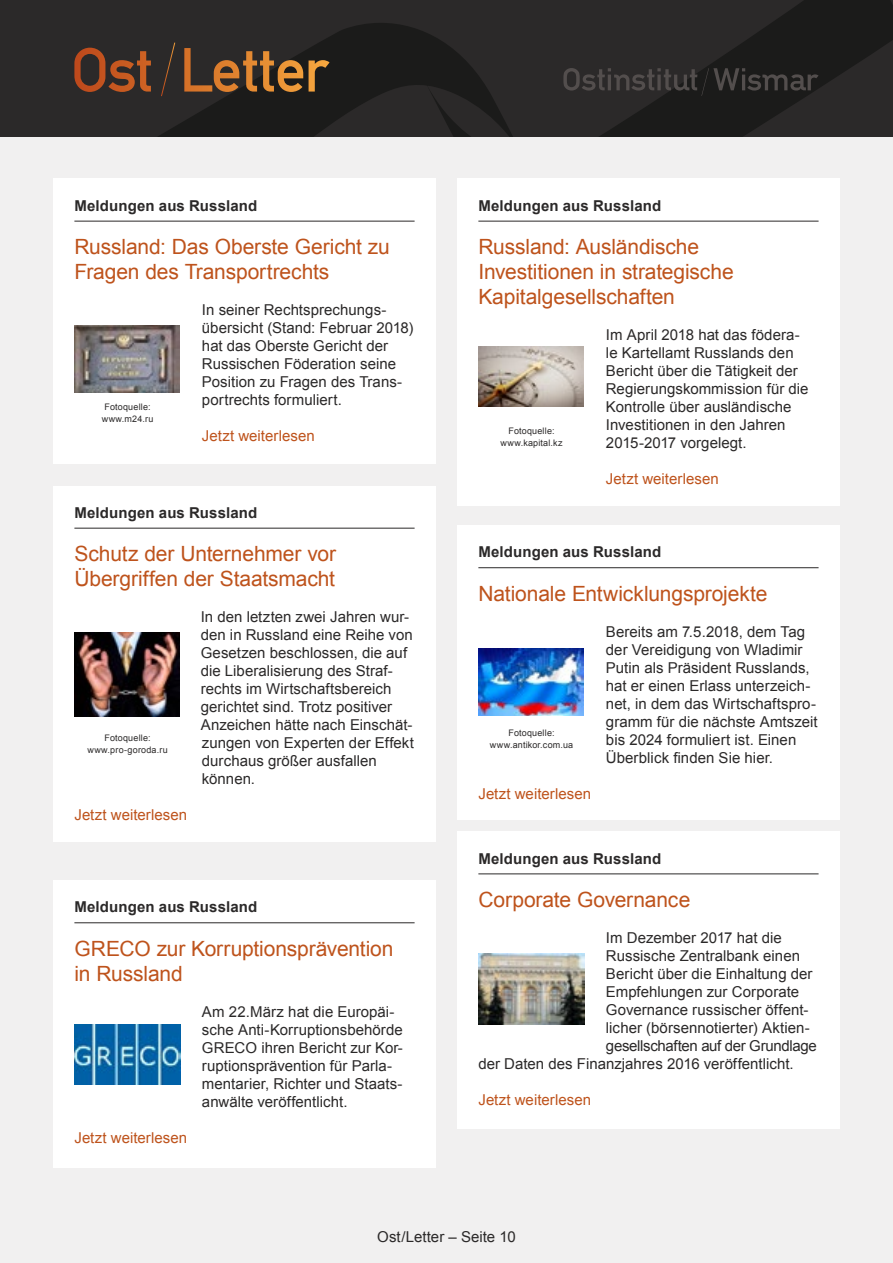
<style>
.page{position:relative;width:893px;height:1263px;background:#f1f0f0}
.page>*{position:absolute;margin:0;border:0;box-sizing:border-box;transform-origin:0 0}
.t1{font:21px/25.2px "Arial";letter-spacing:-.005em;color:#be531c}
.t2{font:15px/18px "Arial";letter-spacing:.005em;color:#2b2929}
.t3{font:700 15px "Arial";letter-spacing:.01em;color:#2b2929}
.t4{font:15px "Arial";letter-spacing:.005em;color:#be531c}
.t5{font:15px "Arial";letter-spacing:-.02em;color:#2b2929}
.t6{font:9px/12px "Arial";letter-spacing:.02em;color:#2b2929;text-align:center}
</style>
<div class="page">
<svg style="left:0;top:0;width:893px;height:136px;background:#262424"></svg>
<svg style="left:74px;top:43px;width:256px;height:53px;background:#583c27"></svg>
<svg style="left:563px;top:68px;width:256px;height:28px;background:#2f2d2d"></svg>
<div style="left:53px;top:179px;width:383px;height:285px;background:#fff"></div>
<hr style="left:74px;top:221px;width:341px;height:1px;background:#2b2929">
<div style="left:457px;top:179px;width:383px;height:327px;background:#fff"></div>
<hr style="left:478px;top:221px;width:341px;height:1px;background:#2b2929">
<div style="left:457px;top:525px;width:383px;height:295px;background:#fff"></div>
<hr style="left:478px;top:567px;width:341px;height:1px;background:#2b2929">
<div style="left:53px;top:486px;width:383px;height:355px;background:#fff"></div>
<hr style="left:74px;top:528px;width:341px;height:1px;background:#2b2929">
<img style="left:74px;top:325px;width:105px;height:67px">
<img style="left:478px;top:346px;width:105px;height:60px">
<img style="left:478px;top:648px;width:105px;height:68px">
<img style="left:74px;top:632px;width:105px;height:84px">
<div style="left:53px;top:880px;width:383px;height:287px;background:#fff"></div>
<hr style="left:74px;top:922px;width:341px;height:1px;background:#2b2929">
<img style="left:74px;top:1025px;width:107px;height:60px">
<div style="left:457px;top:831px;width:383px;height:298px;background:#fff"></div>
<hr style="left:478px;top:873px;width:341px;height:1px;background:#2b2929">
<img style="left:478px;top:954px;width:107px;height:70px">
<p class="t3" style="left:74px;top:195px;width:184px">Meldungen aus Russland</p>
<h1 class="t1" style="left:74px;top:234px;width:317px">Russland: Das Oberste Gericht zu<br>Fragen des Transportrechts</h1>
<p class="t2" style="left:202px;top:301px;width:213px">In seiner Rechtsprechungs&shy;übersicht (Stand: Februar 2018) hat das Oberste Gericht der<br>Russischen Föderation seine<br>Position zu Fragen des Trans&shy;portrechts formuliert.</p>
<p class="t4" style="left:202px;top:426px;width:114px">Jetzt weiterlesen</p>
<p class="t6" style="left:102px;top:400px;width:53px">Fotoquelle: www.m24.ru</p>
<p class="t3" style="left:74px;top:502px;width:184px">Meldungen aus Russland</p>
<h1 class="t1" style="left:74px;top:541px;width:263px">Schutz der Unternehmer vor<br>Übergriffen der Staatsmacht</h1>
<p class="t2" style="left:201px;top:608px;width:215px">In den letzten zwei Jahren wur&shy;den in Russland eine Reihe von<br>Gesetzen beschlossen, die auf die Liberalisierung des Straf&shy;rechts im Wirtschaftsbereich gerichtet sind. Trotz positiver<br>Anzeichen hätte nach Einschät&shy;zungen von Experten der Effekt durchaus größer ausfallen können.</p>
<p class="t4" style="left:74px;top:805px;width:114px">Jetzt weiterlesen</p>
<p class="t6" style="left:87px;top:732px;width:82px">Fotoquelle: www.pro-goroda.ru</p>
<p class="t3" style="left:74px;top:897px;width:184px">Meldungen aus Russland</p>
<h1 class="t1" style="left:74px;top:936px;width:321px">GRECO zur Korruptionsprävention in Russland</h1>
<p class="t2" style="left:202px;top:1003px;width:202px">Am 22.März hat die Europäi&shy;sche Anti-Korruptionsbehörde<br>GRECO ihren Bericht zur Kor&shy;ruptionsprävention für Parla&shy;mentarier, Richter und Staats&shy;anwälte veröffentlicht.</p>
<p class="t4" style="left:74px;top:1128px;width:114px">Jetzt weiterlesen</p>
<p class="t3" style="left:478px;top:195px;width:184px">Meldungen aus Russland</p>
<h1 class="t1" style="left:478px;top:234px;width:257px">Russland: Ausländische<br>Investitionen in strategische<br>Kapitalgesellschaften</h1>
<p class="t2" style="left:606px;top:326px;width:204px">Im April 2018 hat das födera&shy;le Kartellamt Russlands den<br>Bericht über die Tätigkeit der<br>Regierungskommission für die<br>Kontrolle über ausländische<br>Investitionen in den Jahren<br>2015-2017 vorgelegt.</p>
<p class="t4" style="left:606px;top:469px;width:114px">Jetzt weiterlesen</p>
<p class="t6" style="left:500px;top:425px;width:64px">Fotoquelle: www.kapital.kz</p>
<p class="t3" style="left:478px;top:542px;width:184px">Meldungen aus Russland</p>
<h1 class="t1" style="left:478px;top:581px;width:291px">Nationale Entwicklungsprojekte</h1>
<p class="t2" style="left:606px;top:622px;width:213px">Bereits am 7.5.2018, dem Tag der Vereidigung von Wladimir<br>Putin als Präsident Russlands, hat er einen Erlass unterzeich&shy;net, in dem das Wirtschaftspro&shy;gramm für die nächste Amtszeit bis 2024 formuliert ist. Einen<br>Überblick finden Sie hier.</p>
<p class="t4" style="left:478px;top:783px;width:114px">Jetzt weiterlesen</p>
<p class="t6" style="left:490px;top:727px;width:85px">Fotoquelle: www.antikor.com.ua</p>
<p class="t3" style="left:478px;top:848px;width:184px">Meldungen aus Russland</p>
<h1 class="t1" style="left:478px;top:887px;width:213px">Corporate Governance</h1>
<p class="t2" style="left:606px;top:929px;width:177px">Im Dezember 2017 hat die</p>
<p class="t2" style="left:606px;top:947px;width:196px">Russische Zentralbank einen</p>
<p class="t2" style="left:606px;top:965px;width:208px">Bericht über die Einhaltung der</p>
<p class="t2" style="left:606px;top:983px;width:195px">Empfehlungen zur Corporate</p>
<p class="t2" style="left:606px;top:1001px;width:204px">Governance russischer öffent-</p>
<p class="t2" style="left:606px;top:1019px;width:205px">licher (börsennotierter) Aktien-</p>
<p class="t5" style="left:606px;top:1036px;width:212px">gesellschaften auf der Grundlage</p>
<p class="t2" style="left:478px;top:1055px;width:317px">der Daten des Finanzjahres 2016 veröffentlicht.</p>
<p class="t4" style="left:478px;top:1090px;width:114px">Jetzt weiterlesen</p>
<p class="t2" style="left:377px;top:1227px;width:140px">Ost/Letter – Seite 10</p>
</div>
